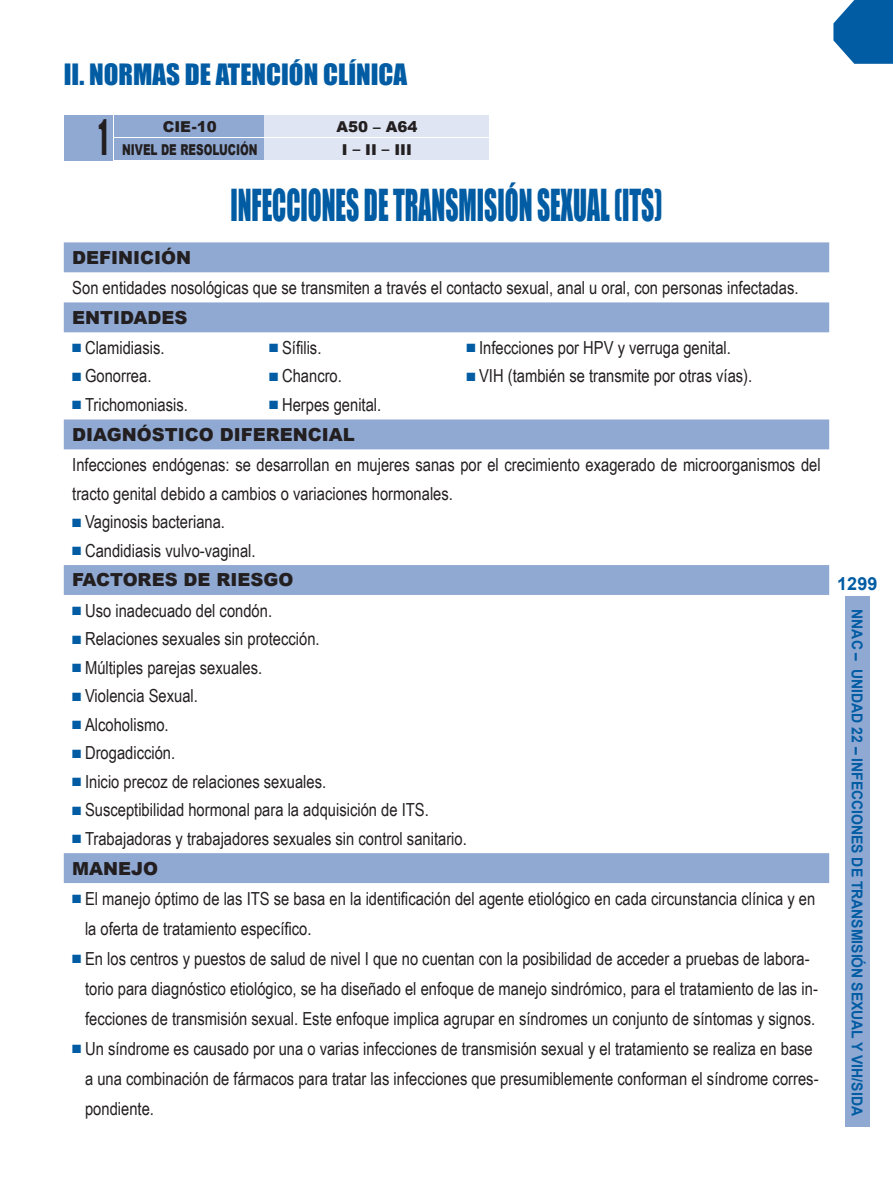
<style>
.page{position:relative;width:893px;height:1191px;background:#fff}
.page>*{position:absolute;margin:0;border:0;box-sizing:border-box;transform-origin:0 0}
.t1{font:45px "Impact";color:#231f20;scale:.5 1}
.t2{font:40.5px "Impact";color:#015ca3;scale:.63 1}
.t3{font:27px "Impact";color:#015ca3}
.t4{font:18px/30px "Arial Narrow";color:#231f20}
.t5{font:900 18px "Arial";color:#231f20}
.t6{font:700 18px "Arial";color:#015ca3}
.t7{font:700 15px "Arial";color:#015ca3;scale:.93 1}
.t8{font:900 15px/23.9px "Arial";color:#231f20;text-align:center}
.s1{color:#015ca3}
</style>
<div class="page">
<div style="left:845px;top:596px;width:24px;height:531px;background:#90a9d3"></div>
<svg style="left:833px;top:0;width:60px;height:64px;background:#2372af"></svg>
<svg style="left:64px;top:242px;width:765px;height:641px"></svg>
<div style="left:115px;top:115px;width:150px;height:21px;background:#90a9d3"></div>
<div style="left:115px;top:139px;width:150px;height:21px;background:#90a9d3"></div>
<div style="left:265px;top:115px;width:224px;height:21px;background:#dfe5f2"></div>
<div style="left:265px;top:139px;width:224px;height:21px;background:#dfe5f2"></div>
<div style="left:64px;top:115px;width:49px;height:45px;background:#90a9d3"></div>
<h3 class="t3" style="left:64px;top:54px;width:345px">II. NORMAS DE ATENCIÓN CLÍNICA</h3>
<h1 class="t1" style="left:99px;top:103px;width:19px">1</h1>
<p class="t8" style="left:122px;top:114px;width:137px">CIE-10<br>NIVEL DE RESOLUCIÓN</p>
<p class="t8" style="left:337px;top:114px;width:82px">A50 – A64<br>I – II – III</p>
<h2 class="t2" style="left:230px;top:173px;width:687px">INFECCIONES DE TRANSMISIÓN SEXUAL (ITS)</h2>
<p class="t5" style="left:72px;top:244px;width:120px">DEFINICIÓN</p>
<p class="t4" style="left:72px;top:272px;width:728px">Son entidades nosológicas que se transmiten a través el contacto sexual, anal u oral, con personas infectadas.</p>
<p class="t5" style="left:72px;top:304px;width:117px">ENTIDADES</p>
<p class="t4" style="left:72px;top:332px;width:94px"><span class="s1">■</span> Clamidiasis.</p>
<p class="t4" style="left:72px;top:360px;width:81px"><span class="s1">■</span> Gonorrea.</p>
<p class="t4" style="left:72px;top:389px;width:117px"><span class="s1">■</span> Trichomoniasis.</p>
<p class="t4" style="left:269px;top:332px;width:54px"><span class="s1">■</span> Sífilis.</p>
<p class="t4" style="left:269px;top:360px;width:74px"><span class="s1">■</span> Chancro.</p>
<p class="t4" style="left:269px;top:389px;width:114px"><span class="s1">■</span> Herpes genital.</p>
<p class="t4" style="left:466px;top:332px;width:266px"><span class="s1">■</span> Infecciones por HPV y verruga genital.</p>
<p class="t4" style="left:466px;top:360px;width:287px"><span class="s1">■</span> VIH (también se transmite por otras vías).</p>
<p class="t5" style="left:72px;top:421px;width:284px">DIAGNÓSTICO DIFERENCIAL</p>
<p class="t4" style="left:72px;top:450px;width:750px;line-height:28.5px">Infecciones endógenas: se desarrollan en mujeres sanas por el crecimiento exagerado de microorganismos del tracto genital debido a cambios o variaciones hormonales.</p>
<p class="t4" style="left:72px;top:506px;width:154px"><span class="s1">■</span> Vaginosis bacteriana.</p>
<p class="t4" style="left:72px;top:534px;width:185px"><span class="s1">■</span> Candidiasis vulvo-vaginal.</p>
<p class="t5" style="left:72px;top:567px;width:223px">FACTORES DE RIESGO</p>
<p class="t4" style="left:72px;top:594px;width:201px"><span class="s1">■</span> Uso inadecuado del condón.</p>
<p class="t4" style="left:72px;top:623px;width:249px"><span class="s1">■</span> Relaciones sexuales sin protección.</p>
<p class="t4" style="left:72px;top:651px;width:191px"><span class="s1">■</span> Múltiples parejas sexuales.</p>
<p class="t4" style="left:72px;top:680px;width:127px"><span class="s1">■</span> Violencia Sexual.</p>
<p class="t4" style="left:72px;top:708px;width:98px"><span class="s1">■</span> Alcoholismo.</p>
<p class="t4" style="left:72px;top:737px;width:104px"><span class="s1">■</span> Drogadicción.</p>
<p class="t4" style="left:72px;top:765px;width:255px"><span class="s1">■</span> Inicio precoz de relaciones sexuales.</p>
<p class="t4" style="left:72px;top:794px;width:358px"><span class="s1">■</span> Susceptibilidad hormonal para la adquisición de ITS.</p>
<p class="t4" style="left:72px;top:822px;width:396px"><span class="s1">■</span> Trabajadoras y trabajadores sexuales sin control sanitario.</p>
<p class="t5" style="left:72px;top:855px;width:87px">MANEJO</p>
<p class="t4" style="left:85px;top:882px;width:732px;text-indent:-13px"><span class="s1">■</span> El manejo óptimo de las ITS se basa en la identificación del agente etiológico en cada circunstancia clínica y en la oferta de tratamiento específico.</p>
<p class="t4" style="left:85px;top:942px;width:734px;text-indent:-13px"><span class="s1">■</span> En los centros y puestos de salud de nivel I que no cuentan con la posibilidad de acceder a pruebas de labora&shy;torio para diagnóstico etiológico, se ha diseñado el enfoque de manejo sindrómico, para el tratamiento de las in&shy;fecciones de transmisión sexual. Este enfoque implica agrupar en síndromes un conjunto de síntomas y signos.</p>
<p class="t4" style="left:85px;top:1032px;width:735px;text-indent:-13px"><span class="s1">■</span> Un síndrome es causado por una o varias infecciones de transmisión sexual y el tratamiento se realiza en base a una combinación de fármacos para tratar las infecciones que presumiblemente conforman el síndrome corres&shy;pondiente.</p>
<p class="t6" style="left:837px;top:571px;width:42px">1299</p>
<p class="t7" style="left:867px;top:609px;width:546px;rotate:90deg">NNAC – UNIDAD 22 – INFECCIONES DE TRANSMISIÓN SEXUAL Y VIH/SIDA</p>
</div>
